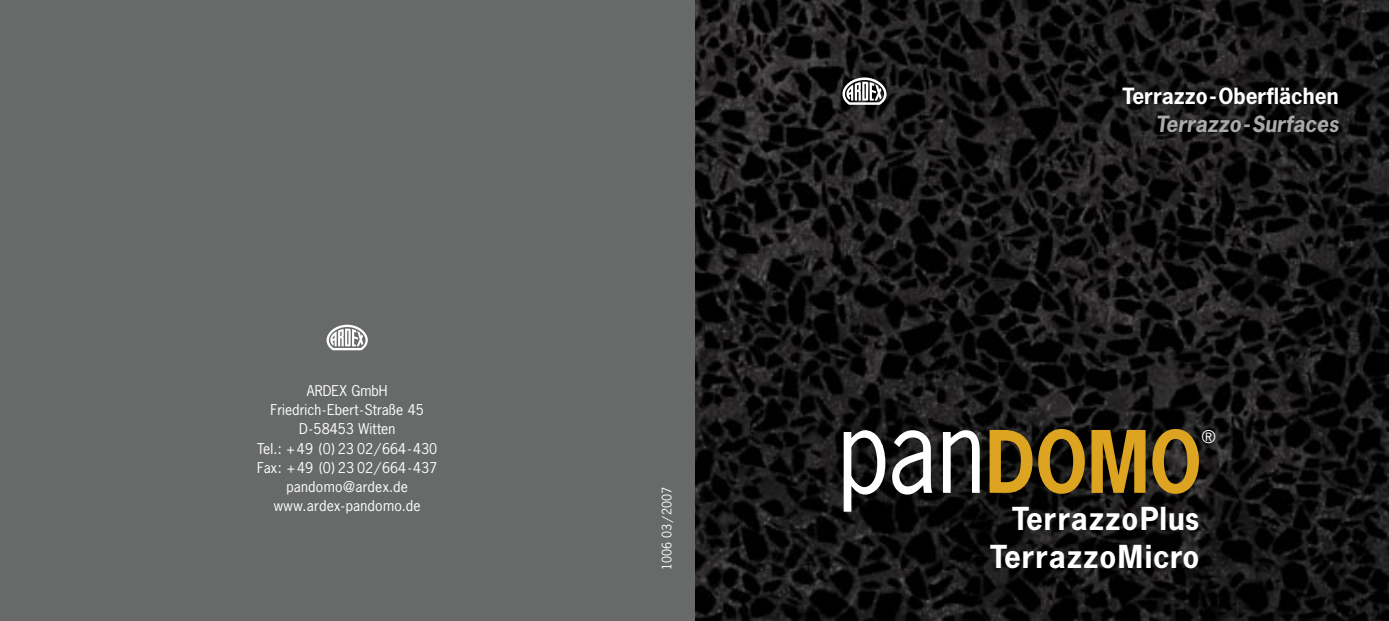
<style>
.page{position:relative;width:1389px;height:621px;background:#fff}
.page>*{position:absolute;margin:0;border:0;box-sizing:border-box;transform-origin:0 0}
.t1{font:700 80.67px "News Gothic";color:#dda421;scale:.9 1}
.body_deutsch{font:700 29.75px "News Gothic";letter-spacing:.03em;color:#fff}
.body_deutsch-2{font:700 21px "News Gothic";color:#fff}
.body_deutsch-3{font:italic 700 21px "News Gothic";color:#aaa}
.t2{font:16.45px "News Gothic";color:#fff}
.body_deutsch-4{font:14px/19.2px "News Gothic";color:#fff;text-align:center}
.t3{font:12.25px "News Gothic";letter-spacing:.01em;color:#fff}
.s1{font-weight:400;font-size:110.08px;color:#fff}
</style>
<div class="page">
<img style="left:694px;top:0;width:695px;height:620px">
<div style="left:0;top:0;width:694px;height:620px;background:#686a6a"></div>
<svg style="left:327px;top:324px;width:41px;height:26px"></svg>
<svg style="left:842px;top:77px;width:45px;height:28px"></svg>
<p class="body_deutsch-4" style="left:257px;top:380px;width:182px">ARDEX GmbH<br>Friedrich-Ebert-Straße 45<br>D-58453 Witten<br>Tel.: +49 (0) 23 02/664-430<br>Fax: +49 (0) 23 02/664-437 pandomo@ardex.de www.ardex-pandomo.de</p>
<p class="t3" style="left:659px;top:569px;width:84px;rotate:-90deg">1006 03/2007</p>
<p class="body_deutsch-2" style="left:1122px;top:82px;width:218px">Terrazzo-Oberflächen</p>
<p class="body_deutsch-3" style="left:1156px;top:110px;width:184px">Terrazzo-Surfaces</p>
<p class="t1" style="left:838px;top:408px;width:406px"><span class="s1">pan</span>DOMO</p>
<p class="t2" style="left:1202px;top:425px;width:15px">®</p>
<p class="body_deutsch" style="left:1012px;top:499px;width:188px">TerrazzoPlus</p>
<p class="body_deutsch" style="left:990px;top:536px;width:211px">TerrazzoMicro</p>
</div>
